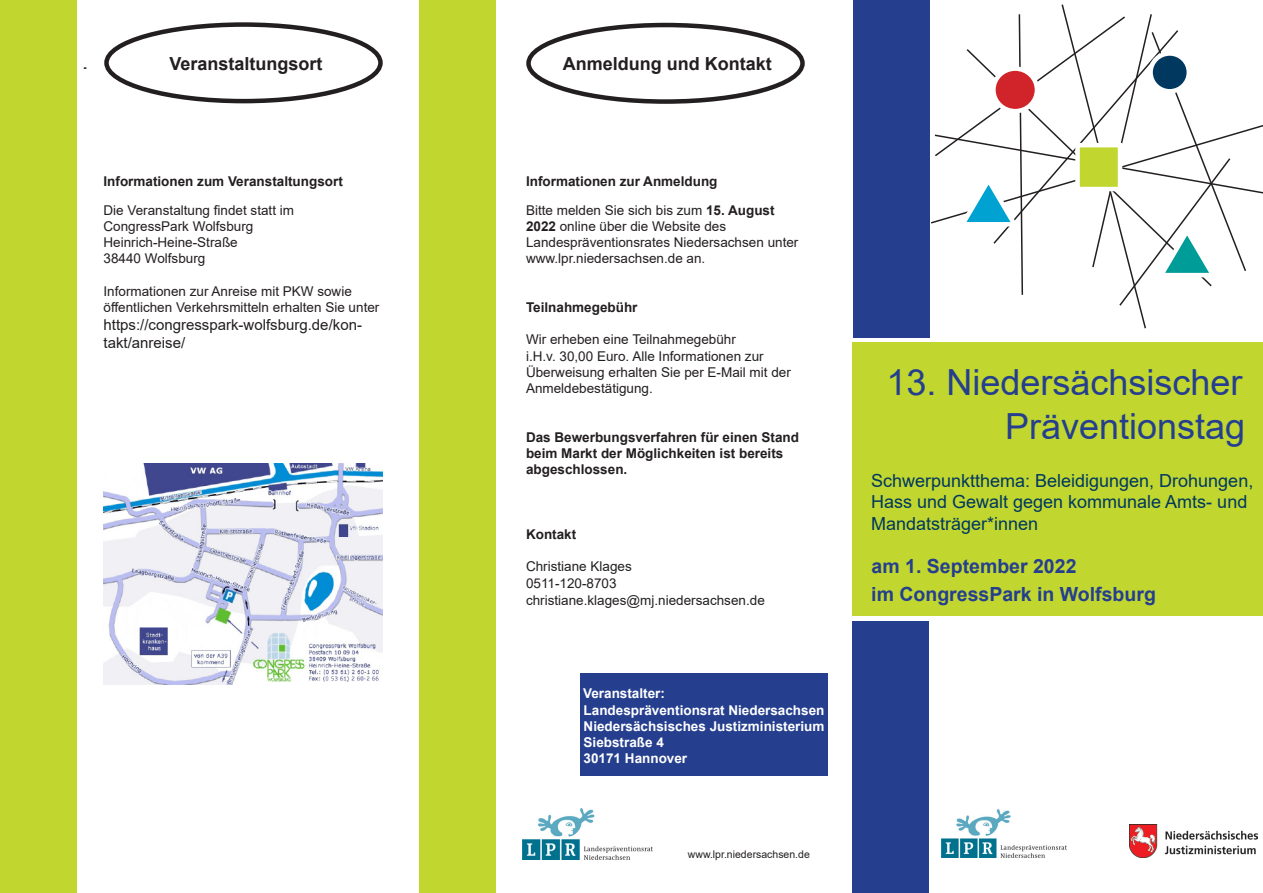
<style>
.page{position:relative;width:1263px;height:893px;background:#fff}
.page>*{position:absolute;margin:0;border:0;box-sizing:border-box;transform-origin:0 0}
.t1{font:36px "Arial";color:#253f8e}
.t2{font:700 19.5px "Arial";color:#253f8e}
.t3{font:18px/21.6px "Arial";color:#003860}
.t4{font:700 18px "Arial";color:#231f20}
.t5{font:15px/18px "Arial";color:#231f20}
.t6{font:13.5px/16.2px "Arial";color:#231f20}
.t7{font:700 13.5px/16.2px "Arial";color:#231f20}
.t8{font:700 13.5px "Arial";color:#fff}
.t9{font:10.5px "Arial";color:#231f20}
.s1{font-weight:700}
</style>
<div class="page">
<div style="left:853px;top:0;width:76px;height:338px;background:#253f8e"></div>
<div style="left:852px;top:622px;width:77px;height:271px;background:#253f8e"></div>
<img style="left:942px;top:809px;width:124px;height:49px">
<div style="left:0;top:0;width:76px;height:893px;background:#c1d72f"></div>
<div style="left:419px;top:0;width:76px;height:893px;background:#c1d72f"></div>
<div style="left:580px;top:673px;width:247px;height:103px;background:#253f8e"></div>
<img style="left:523px;top:808px;width:129px;height:51px">
<img style="left:1129px;top:824px;width:128px;height:33px">
<svg style="left:929px;top:3px;width:334px;height:327px"></svg>
<div style="left:526px;top:23px;width:279px;height:81px;border:4px solid #231f20;border-radius:50%"></div>
<div style="left:104px;top:22px;width:279px;height:81px;border:4px solid #231f20;border-radius:50%"></div>
<img style="left:103px;top:463px;width:280px;height:221px">
<div style="left:853px;top:342px;width:410px;height:274px;background:#c1d72f"></div>
<p class="t4" style="left:170px;top:51px;width:155px">Veranstaltungsort</p>
<p class="t7" style="left:104px;top:173px;width:241px">Informationen zum Veranstaltungsort</p>
<p class="t6" style="left:104px;top:202px;width:192px">Die Veranstaltung findet statt im</p>
<p class="t6" style="left:104px;top:218px;width:151px">CongressPark Wolfsburg</p>
<p class="t6" style="left:104px;top:234px;width:136px">Heinrich-Heine-Straße</p>
<p class="t6" style="left:104px;top:251px;width:103px">38440 Wolfsburg</p>
<p class="t6" style="left:104px;top:283px;width:250px">Informationen zur Anreise mit PKW sowie</p>
<p class="t6" style="left:104px;top:299px;width:277px">öffentlichen Verkehrsmitteln erhalten Sie unter</p>
<p class="t5" style="left:104px;top:316px;width:260px">https://congresspark-wolfsburg.de/kon&shy;takt/anreise/</p>
<p class="t4" style="left:563px;top:51px;width:210px">Anmeldung und Kontakt</p>
<p class="t7" style="left:526px;top:173px;width:193px">Informationen zur Anmeldung</p>
<p class="t6" style="left:526px;top:202px;width:274px">Bitte melden Sie sich bis zum <span class="s1">15. August 2022</span> online über die Website des Landespräventionsrates Niedersachsen unter www.lpr.niedersachsen.de an.</p>
<p class="t7" style="left:526px;top:299px;width:113px">Teilnahmegebühr</p>
<p class="t6" style="left:526px;top:332px;width:266px">Wir erheben eine Teilnahmegebühr<br>i.H.v. 30,00 Euro. Alle Informationen zur Überweisung erhalten Sie per E-Mail mit der Anmeldebestätigung.</p>
<p class="t7" style="left:526px;top:429px;width:275px">Das Bewerbungsverfahren für einen Stand beim Markt der Möglichkeiten ist bereits abgeschlossen.</p>
<p class="t7" style="left:526px;top:526px;width:52px">Kontakt</p>
<p class="t6" style="left:526px;top:558px;width:107px">Christiane Klages</p>
<p class="t6" style="left:526px;top:575px;width:92px">0511-120-8703</p>
<p class="t6" style="left:526px;top:592px;width:240px">christiane.klages@mj.niedersachsen.de</p>
<p class="t8" style="left:583px;top:684px;width:83px">Veranstalter:</p>
<p class="t8" style="left:584px;top:700px;width:242px">Landespräventionsrat Niedersachsen</p>
<p class="t8" style="left:584px;top:717px;width:242px">Niedersächsisches Justizministerium</p>
<p class="t8" style="left:584px;top:733px;width:82px">Siebstraße 4</p>
<p class="t8" style="left:584px;top:749px;width:105px">30171 Hannover</p>
<p class="t9" style="left:688px;top:847px;width:123px">www.lpr.niedersachsen.de</p>
<p class="t1" style="left:886px;top:357px;width:358px">13. Niedersächsischer</p>
<p class="t1" style="left:1005px;top:402px;width:242px">Präventionstag</p>
<p class="t3" style="left:871px;top:469px;width:384px">Schwerpunktthema: Beleidigungen, Drohungen,</p>
<p class="t3" style="left:871px;top:491px;width:378px">Hass und Gewalt gegen kommunale Amts- und<br>Mandatsträger*innen</p>
<p class="t2" style="left:872px;top:552px;width:206px">am 1. September 2022</p>
<p class="t2" style="left:871px;top:581px;width:286px">im CongressPark in Wolfsburg</p>
</div>
